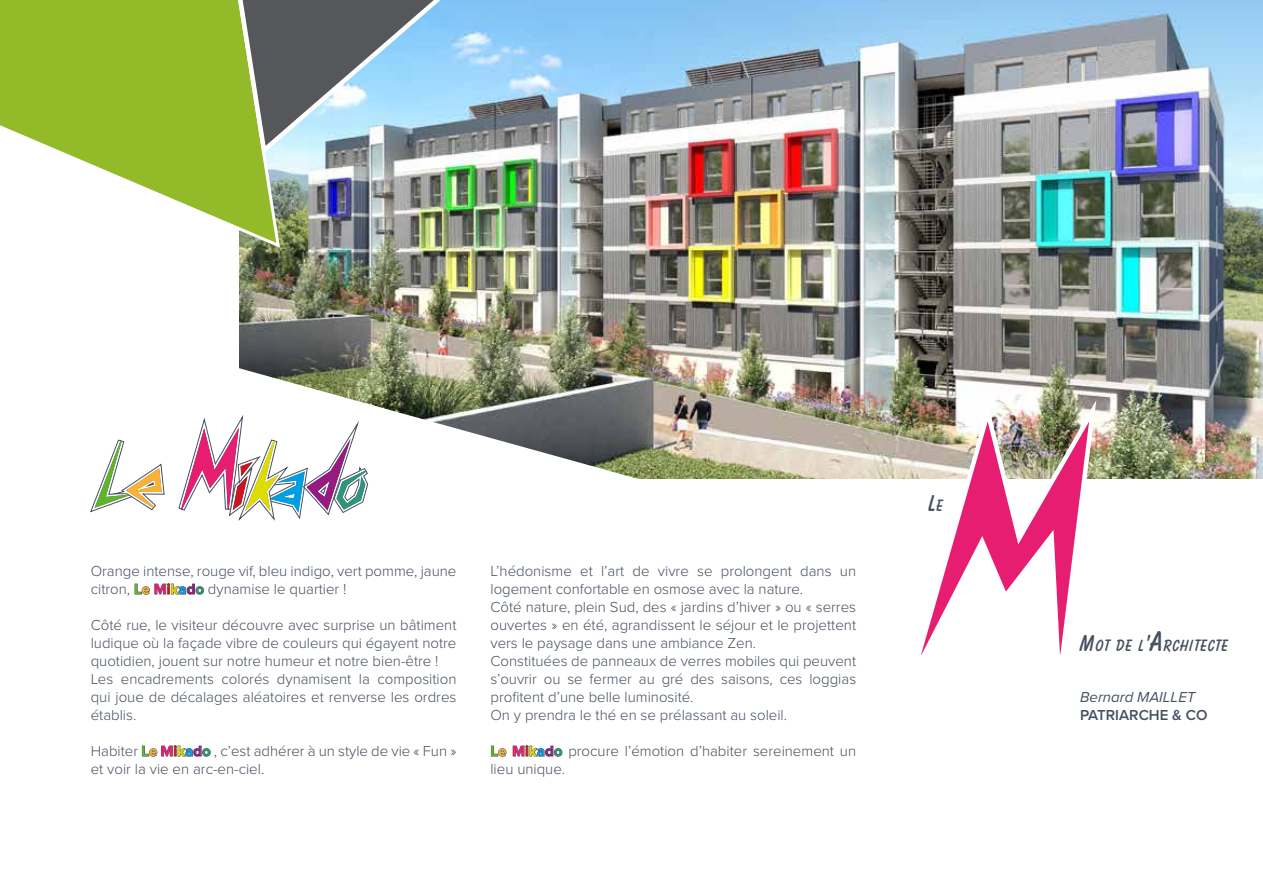
<style>
.page{position:relative;width:1263px;height:893px;background:#fff}
.page>*{position:absolute;margin:0;border:0;box-sizing:border-box;transform-origin:0 0}
.t1{font:700 24px "Balloon URW";color:#46505f}
.t2{font:300 15px/18px "Proxima Nova";color:#46505f}
.t3{font:italic 15px "Proxima Nova";color:#46505f}
.t4{font:600 15px "Proxima Nova";color:#46505f}
.s1{font-weight:700;color:#62b22f}
.s2{font-weight:700;color:#f9b234}
.s3{font-weight:700;color:#e71d72}
.s4{font-weight:700;color:#cf1320}
.s5{font-weight:700;color:#dedc00}
.s6{font-weight:700;color:#009fe3}
.s7{font-weight:700;color:#951b81}
.s8{font-weight:700;color:#2e947e}
.s9{font-size:30px}
</style>
<div class="page">
<img style="left:240px;top:0;width:1021px;height:478px">
<svg style="left:0;top:0;width:281px;height:250px"></svg>
<img style="left:202px;top:0;width:355px;height:208px">
<svg style="left:1261px;top:0;width:2px;height:479px"></svg>
<img style="left:913px;top:389px;width:187px;height:266px">
<svg style="left:178px;top:345px;width:470px;height:246px"></svg>
<svg style="left:91px;top:439px;width:74px;height:73px"></svg>
<svg style="left:179px;top:414px;width:199px;height:107px"></svg>
<svg style="left:134px;top:583px;width:70px;height:12px"></svg>
<svg style="left:142px;top:745px;width:69px;height:12px"></svg>
<svg style="left:491px;top:745px;width:72px;height:12px"></svg>
<p class="t2" style="left:91px;top:562px;width:367px">Orange intense, rouge vif, bleu indigo, vert pomme, jaune citron, <span class="s1">L</span><span class="s2">e</span> <span class="s3">M</span><span class="s4">i</span><span class="s5">k</span><span class="s6">a</span><span class="s7">d</span><span class="s8">o</span> dynamise le quartier !</p>
<p class="t2" style="left:91px;top:616px;width:367px">Côté rue, le visiteur découvre avec surprise un bâtiment ludique où la façade vibre de couleurs qui égayent notre quotidien, jouent sur notre humeur et notre bien-être !<br>Les encadrements colorés dynamisent la composition qui joue de décalages aléatoires et renverse les ordres établis.</p>
<p class="t2" style="left:91px;top:742px;width:367px">Habiter <span class="s1">L</span><span class="s2">e</span> <span class="s3">M</span><span class="s4">i</span><span class="s5">k</span><span class="s6">a</span><span class="s7">d</span><span class="s8">o</span> , c’est adhérer à un style de vie « Fun » et voir la vie en arc-en-ciel.</p>
<p class="t2" style="left:490px;top:562px;width:367px">L’hédonisme et l’art de vivre se prolongent dans un logement confortable en osmose avec la nature.<br>Côté nature, plein Sud, des « jardins d’hiver » ou « serres ouvertes » en été, agrandissent le séjour et le projettent vers le paysage dans une ambiance Zen.<br>Constituées de panneaux de verres mobiles qui peuvent s’ouvrir ou se fermer au gré des saisons, ces loggias profitent d’une belle luminosité.<br>On y prendra le thé en se prélassant au soleil.</p>
<p class="t2" style="left:490px;top:742px;width:367px"><span class="s1">L</span><span class="s2">e</span> <span class="s3">M</span><span class="s4">i</span><span class="s5">k</span><span class="s6">a</span><span class="s7">d</span><span class="s8">o</span> procure l’émotion d’habiter sereinement un lieu unique.</p>
<h1 class="t1" style="left:927px;top:490px;width:17px">Le</h1>
<h1 class="t1" style="left:1078px;top:629px;width:150px">Mot de l’<span class="s9">A</span>rchitecte</h1>
<p class="t3" style="left:1080px;top:688px;width:117px">Bernard MAILLET</p>
<p class="t4" style="left:1080px;top:706px;width:129px">PATRIARCHE &amp; CO</p>
</div>
